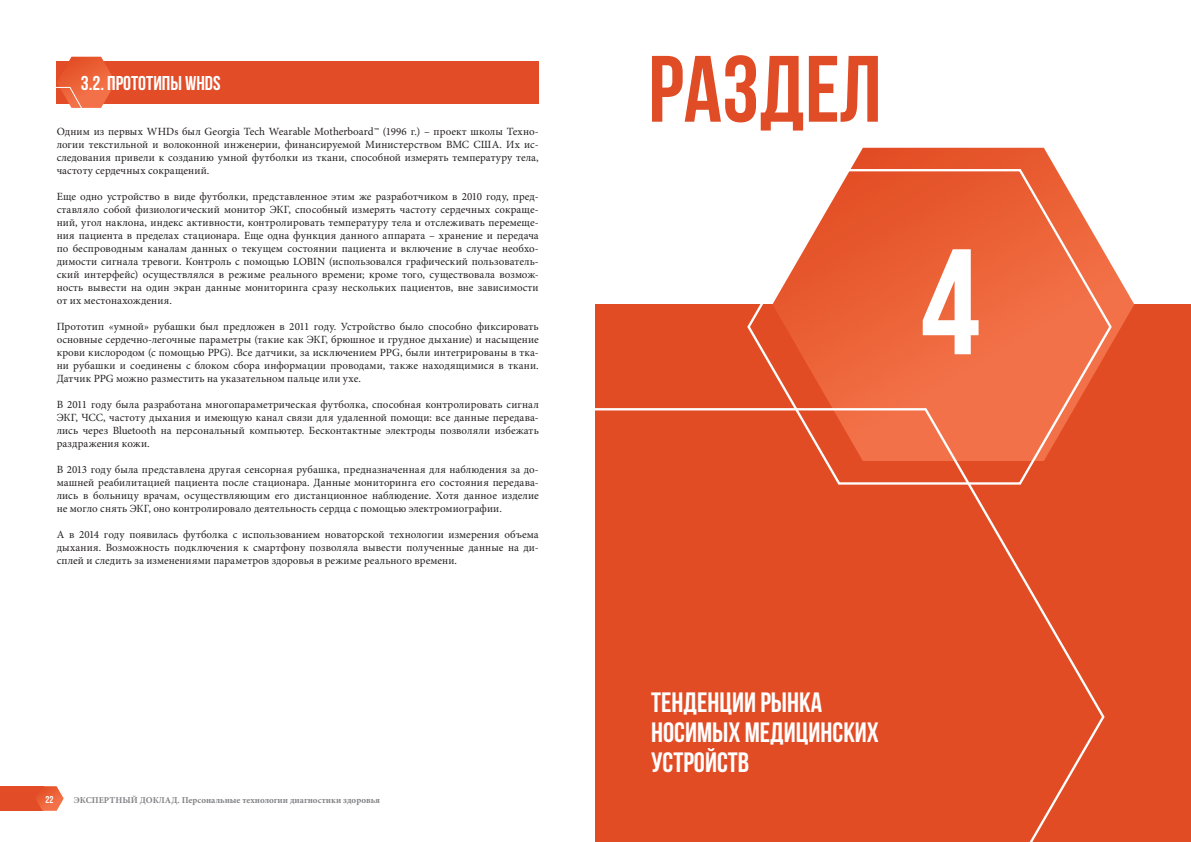
<style>
.page{position:relative;width:1191px;height:842px;background:#fff}
.page>*{position:absolute;margin:0;border:0;box-sizing:border-box;transform-origin:0 0}
.t1{font:700 150px "Bebas Neue";color:#fff}
.t2{font:700 94px "Bebas Neue";color:#e04c26}
.t3{font:700 28px/30px "Bebas Neue";color:#fff}
.t4{font:700 20px "Bebas Neue";color:#fff}
.TEXT{font:11px/13px "Minion Pro";letter-spacing:.01em;color:#231f20;text-align:justify}
.t5{font:700 10px "Bebas Neue";color:#fff}
.t6{font:700 9px "Minion Pro";color:#808285}
</style>
<div class="page">
<div style="left:0;top:786px;width:44px;height:25px;background:#e24c27"></div>
<svg style="left:36px;top:786px;width:28px;height:25px"></svg>
<div style="left:595px;top:304px;width:596px;height:538px;background:#e24c25"></div>
<svg style="left:852px;top:148px;width:282px;height:193px"></svg>
<svg style="left:747px;top:167px;width:366px;height:240px"></svg>
<svg style="left:595px;top:407px;width:510px;height:435px"></svg>
<div style="left:57px;top:61px;width:482px;height:43px;background:#e24c27"></div>
<svg style="left:56px;top:57px;width:60px;height:51px"></svg>
<p class="t4" style="left:81px;top:72px;width:141px">3.2. Прототипы WHDs</p>
<p class="TEXT" style="left:57px;top:125px;width:483px">Одним из первых WHDs был Georgia Tech Wearable Motherboard™ (1996 г.) – проект школы Техно&shy;логии текстильной и волоконной инженерии, финансируемой Министерством ВМС США. Их ис&shy;следования привели к созданию умной футболки из ткани, способной измерять температуру тела, частоту сердечных сокращений.</p>
<p class="TEXT" style="left:57px;top:190px;width:483px">Еще одно устройство в виде футболки, представленное этим же разработчиком в 2010 году, пред&shy;ставляло собой физиологический монитор ЭКГ, способный измерять частоту сердечных сокраще&shy;ний, угол наклона, индекс активности, контролировать температуру тела и отслеживать перемеще&shy;ния пациента в пределах стационара. Еще одна функция данного аппарата – хранение и передача по беспроводным каналам данных о текущем состоянии пациента и включение в случае необхо&shy;димости сигнала тревоги. Контроль с помощью LOBIN (использовался графический пользователь&shy;ский интерфейс) осуществлялся в режиме реального времени; кроме того, существовала возмож&shy;ность вывести на один экран данные мониторинга сразу нескольких пациентов, вне зависимости от их местонахождения.</p>
<p class="TEXT" style="left:57px;top:320px;width:483px">Прототип «умной» рубашки был предложен в 2011 году. Устройство было способно фиксировать основные сердечно-легочные параметры (такие как ЭКГ, брюшное и грудное дыхание) и насыщение крови кислородом (с помощью PPG). Все датчики, за исключением PPG, были интегрированы в тка&shy;ни рубашки и соединены с блоком сбора информации проводами, также находящимися в ткани.<br>Датчик PPG можно разместить на указательном пальце или ухе.</p>
<p class="TEXT" style="left:57px;top:398px;width:483px">В 2011 году была разработана многопараметрическая футболка, способная контролировать сигнал ЭКГ, ЧСС, частоту дыхания и имеющую канал связи для удаленной помощи: все данные передава&shy;лись через Bluetooth на персональный компьютер. Бесконтактные электроды позволяли избежать раздражения кожи.</p>
<p class="TEXT" style="left:57px;top:463px;width:483px">В 2013 году была представлена другая сенсорная рубашка, предназначенная для наблюдения за до&shy;машней реабилитацией пациента после стационара. Данные мониторинга его состояния передава&shy;лись в больницу врачам, осуществляющим его дистанционное наблюдение. Хотя данное изделие не могло снять ЭКГ, оно контролировало деятельность сердца с помощью электромиографии.</p>
<p class="TEXT" style="left:57px;top:528px;width:483px">А в 2014 году появилась футболка с использованием новаторской технологии измерения объема дыхания. Возможность подключения к смартфону позволяла вывести полученные данные на ди&shy;сплей и следить за изменениями параметров здоровья в режиме реального времени.</p>
<p class="t5" style="left:46px;top:794px;width:9px">22</p>
<p class="t6" style="left:74px;top:793px;width:308px">ЭКСПЕРТНЫЙ ДОКЛАД. Персональные технологии диагностики здоровья</p>
<p class="t2" style="left:648px;top:38px;width:235px">раздел</p>
<p class="t1" style="left:920px;top:220px;width:61px">4</p>
<p class="t3" style="left:651px;top:687px;width:229px">Тенденции рынка носимых медицинских устройств</p>
</div>
